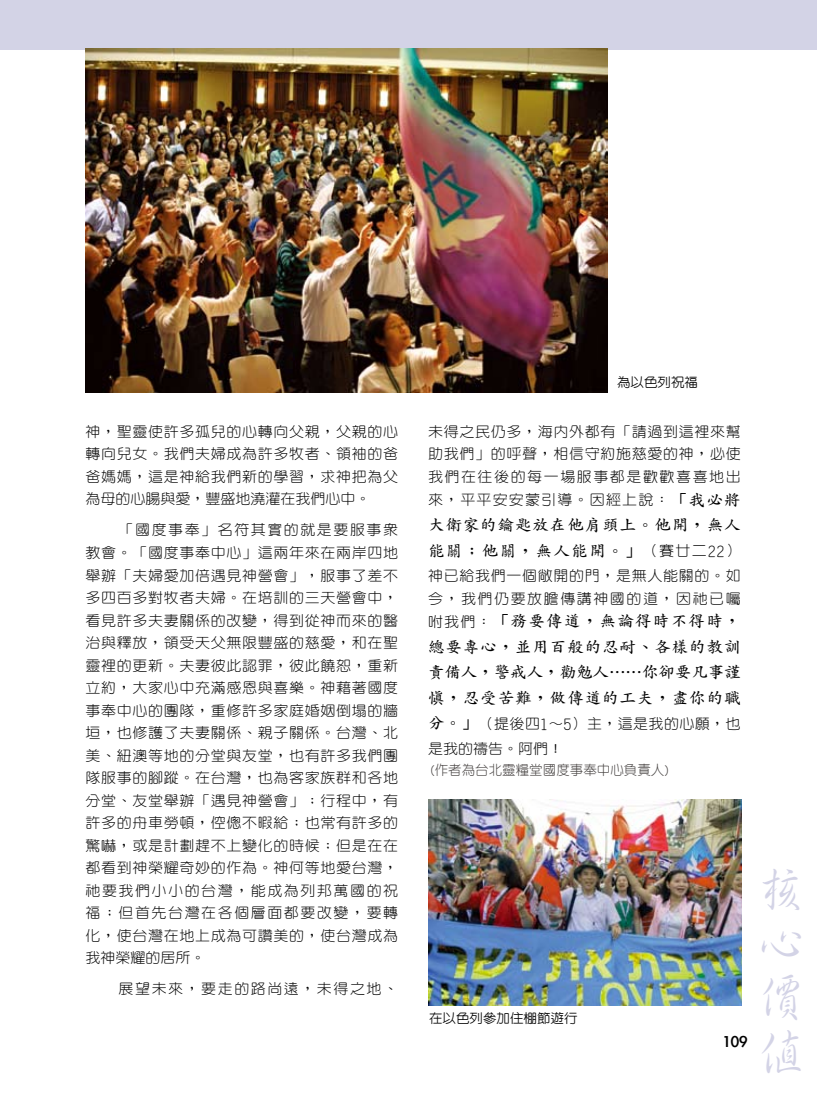
<style>
.page{position:relative;width:817px;height:1102px;background:#fff}
.page>*{position:absolute;margin:0;border:0;box-sizing:border-box;transform-origin:0 0}
.t1{font:500 54px/54px "Her Sin";color:#d3d3e6;text-align:justify;scale:.9 1}
.t2{font:18px "Li Gothic Med";color:#000}
.t3{font:700 15.6px/25.5px "Zen Kai";letter-spacing:.055em;color:#000;scale:1.05 1}
.t4{font:300 14.25px/22.5px "Yen Round";letter-spacing:.045em;color:#000;text-align:justify;scale:1.05 1}
.t5{font:300 14.25px/24.8px "Yen Round";letter-spacing:.025em;color:#000;scale:1.05 1}
.t6{font:300 14.25px "Yen Round";letter-spacing:.1em;color:#000;scale:1.05 1}
.t7{font:300 13.5px "Yen Round";color:#3f3b3a}
.t8{font:500 12.9px "Yen Round";color:#000;scale:1.05 1}
.s1{font-family:"Zen Kai";font-weight:700;font-size:15.6px}
.s2{font-family:"Yen Round";font-weight:300;font-size:14.25px}
</style>
<div class="page">
<div style="left:0;top:0;width:816px;height:50px;background:#d3d3e6"></div>
<img style="left:85px;top:49px;width:522px;height:343px">
<img style="left:428px;top:799px;width:313px;height:206px">
<p class="t4" style="left:85px;top:420px;width:299px">神，聖靈使許多孤兒的心轉向父親，父親的心轉向兒女。我們夫婦成為許多牧者、領袖的爸爸媽媽，這是神給我們新的學習，求神把為父為母的心腸與愛，豐盛地澆灌在我們心中。</p>
<p class="t4" style="left:85px;top:518px;width:299px;text-indent:33px">「國度事奉」名符其實的就是要服事眾教會。「國度事奉中心」這兩年來在兩岸四地舉辦「夫婦愛加倍遇見神營會」，服事了差不多四百多對牧者夫婦。在培訓的三天營會中，看見許多夫妻關係的改變，得到從神而來的醫治與釋放，領受天父無限豐盛的慈愛，和在聖靈裡的更新。夫妻彼此認罪，彼此饒恕，重新立約，大家心中充滿感恩與喜樂。神藉著國度事奉中心的團隊，重修許多家庭婚姻倒塌的牆垣，也修護了夫妻關係、親子關係。台灣、北美、紐澳等地的分堂與友堂，也有許多我們團隊服事的腳蹤。在台灣，也為客家族群和各地分堂、友堂舉辦「遇見神營會」；行程中，有許多的舟車勞頓，倥傯不暇給；也常有許多的驚嚇，或是計劃趕不上變化的時候；但是在在都看到神榮耀奇妙的作為。神何等地愛台灣，祂要我們小小的台灣，能成為列邦萬國的祝福；但首先台灣在各個層面都要改變，要轉化，使台灣在地上成為可讚美的，使台灣成為我神榮耀的居所。</p>
<p class="t6" style="left:119px;top:981px;width:267px">展望未來，要走的路尚遠，未得之地、</p>
<p class="t8" style="left:617px;top:375px;width:79px">為以色列祝福</p>
<p class="t4" style="left:428px;top:420px;width:299px">未得之民仍多，海內外都有「請過到這裡來幫助我們」的呼聲，相信守約施慈愛的神，必使我們在往後的每一場服事都是歡歡喜喜地出來，平平安安蒙引導。因經上說：<span class="s1">「我必將</span></p>
<p class="t3" style="left:428px;top:512px;width:299px">大衛家的鑰匙放在他肩頭上。他開，無人能關；他關，無人能開。」<span class="s2">（賽廿二22）</span></p>
<p class="t4" style="left:428px;top:564px;width:299px">神已給我們一個敞開的門，是無人能關的。如今，我們仍要放膽傳講神國的道，因祂已囑</p>
<p class="t3" style="left:428px;top:608px;width:299px;text-align:justify"><span class="s2">咐我們：</span>「務要傳道，無論得時不得時，總要專心，並用百般的忍耐、各樣的教訓責備人，警戒人，勸勉人……你卻要凡事謹慎，忍受苦難，做傳道的工夫，盡你的職</p>
<p class="t5" style="left:428px;top:711px;width:299px"><span class="s1">分。」</span>（提後四1∼5）主，這是我的心願，也是我的禱告。阿們！</p>
<p class="t7" style="left:428px;top:763px;width:244px">(作者為台北靈糧堂國度事奉中心負責人)</p>
<p class="t8" style="left:429px;top:1011px;width:143px">在以色列參加住棚節遊行</p>
<p class="t2" style="left:722px;top:1031px;width:27px">109</p>
<p class="t1" style="left:757px;top:861px;width:50px">核心價值</p>
</div>
